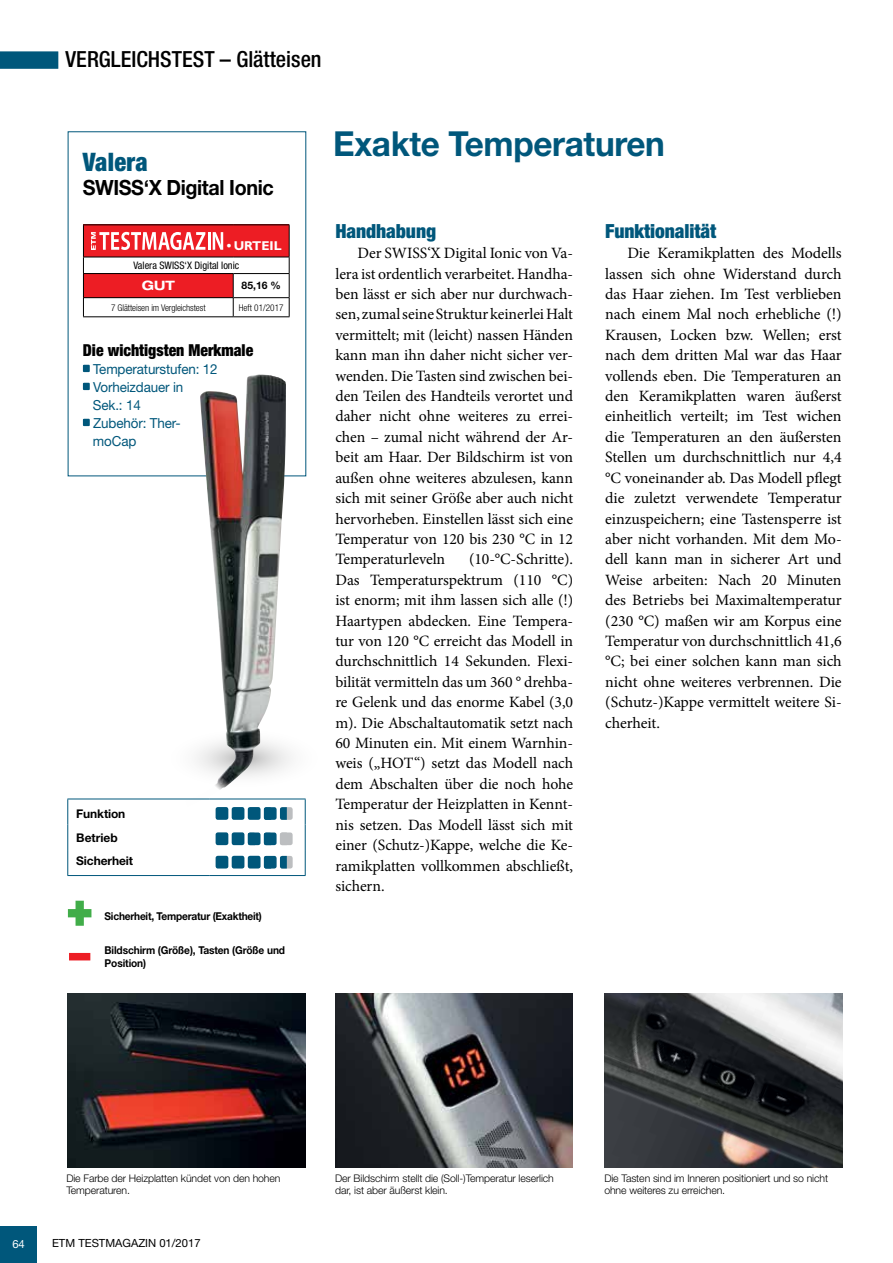
<style>
.page{position:relative;width:893px;height:1263px;background:#fff}
.page>*{position:absolute;margin:0;border:0;box-sizing:border-box;transform-origin:0 0}
.t1{font:700 34.5px "Helvetica Neue LT Std";letter-spacing:-.01em;color:#00577b;scale:.96 1}
.t2{font:900 condensed 25.5px "Helvetica Neue LT Std";letter-spacing:.01em;color:#00577b;scale:.96 1}
.t3{font:500 condensed 22.2px "Helvetica Neue LT Std";color:#000}
.t4{font:700 21px "Helvetica Neue LT Std";letter-spacing:-.02em;color:#000;scale:.94 1}
.t5{font:900 condensed 19.5px "Helvetica Neue LT Std";letter-spacing:-.005em;color:#00577b}
.t6{font:900 condensed 16.5px "Helvetica Neue LT Std";color:#000;scale:.96 1}
.t7{font:15.75px/20.4px "Minion Pro";letter-spacing:-.005em;color:#000;text-align:justify}
.t8{font:13.8px/18px "Helvetica Neue LT Std";letter-spacing:-.01em;color:#00577b}
.t9{font:700 12.9px "Gill Sans MT Std";color:#fff}
.t10{font:700 expanded 12.9px "Helvetica Neue LT Std";color:#fff}
.t11{font:700 12px/23.5px "Helvetica Neue LT Std";letter-spacing:-.01em;color:#000}
.t12{font:11.25px "Helvetica Neue LT Std";color:#000}
.t13{font:11.25px "Helvetica Neue LT Std";color:#fff}
.t14{font:700 10.8px/12.9px "Helvetica Neue LT Std";letter-spacing:-.02em;color:#000;scale:.94 1}
.t15{font:300 10.5px/12.6px "Helvetica Neue LT Std";letter-spacing:-.01em;color:#000}
.t16{font:condensed 10.35px "Helvetica Neue LT Std";color:#000}
.t17{font:700 10.35px "Helvetica Neue LT Std";color:#000}
.t18{font:300 condensed 9.3px "Helvetica Neue LT Std";letter-spacing:-.01em;color:#000}
</style>
<div class="page">
<svg style="left:0;top:51px;width:58px;height:18px"></svg>
<svg style="left:0;top:1226px;width:37px;height:37px"></svg>
<svg style="left:67px;top:900px;width:25px;height:26px"></svg>
<div style="left:68px;top:909px;width:23px;height:8px;background:#41ad49"></div>
<div style="left:76px;top:901px;width:8px;height:25px;background:#41ad49"></div>
<div style="left:69px;top:953px;width:21px;height:7px;background:#ed1d24"></div>
<hr style="left:67px;top:799px;width:143px;height:1px;background:#00577b">
<hr style="left:210px;top:799px;width:96px;height:1px;background:#00577b">
<svg style="left:67px;top:799px;width:1px;height:76px"></svg>
<svg style="left:305px;top:799px;width:1px;height:76px"></svg>
<hr style="left:67px;top:875px;width:143px;height:1px;background:#00577b">
<hr style="left:210px;top:875px;width:96px;height:1px;background:#00577b">
<div style="left:216px;top:807px;width:12px;height:13px;background:#00577b;border-radius:2px"></div>
<div style="left:232px;top:807px;width:12px;height:13px;background:#00577b;border-radius:2px"></div>
<div style="left:248px;top:807px;width:13px;height:13px;background:#00577b;border-radius:2px"></div>
<div style="left:264px;top:807px;width:13px;height:13px;background:#00577b;border-radius:2px"></div>
<div style="left:280px;top:807px;width:13px;height:13px;background:#bcbec0;border-radius:2px"></div>
<svg style="left:280px;top:807px;width:7px;height:13px"></svg>
<div style="left:216px;top:832px;width:12px;height:13px;background:#00577b;border-radius:2px"></div>
<div style="left:232px;top:832px;width:12px;height:13px;background:#00577b;border-radius:2px"></div>
<div style="left:248px;top:832px;width:12px;height:13px;background:#00577b;border-radius:2px"></div>
<div style="left:264px;top:832px;width:13px;height:13px;background:#00577b;border-radius:2px"></div>
<div style="left:280px;top:832px;width:13px;height:13px;background:#bcbec0;border-radius:2px"></div>
<div style="left:216px;top:856px;width:12px;height:12px;background:#00577b;border-radius:2px"></div>
<div style="left:232px;top:856px;width:12px;height:12px;background:#00577b;border-radius:2px"></div>
<div style="left:248px;top:856px;width:13px;height:12px;background:#00577b;border-radius:2px"></div>
<div style="left:264px;top:856px;width:13px;height:12px;background:#00577b;border-radius:2px"></div>
<div style="left:280px;top:856px;width:13px;height:12px;background:#bcbec0;border-radius:2px"></div>
<svg style="left:280px;top:856px;width:7px;height:12px"></svg>
<img style="left:68px;top:993px;width:237px;height:175px">
<img style="left:335px;top:993px;width:238px;height:175px">
<img style="left:605px;top:993px;width:237px;height:175px">
<div style="left:83px;top:365px;width:7px;height:7px;background:#00577b"></div>
<div style="left:83px;top:383px;width:7px;height:7px;background:#00577b"></div>
<div style="left:83px;top:419px;width:7px;height:7px;background:#00577b"></div>
<div style="left:83px;top:225px;width:206px;height:32px;background:#ed1d24"></div>
<hr style="left:83px;top:225px;width:150px;height:1px;background:#000">
<hr style="left:83px;top:225px;width:1px;height:32px;background:#000">
<hr style="left:233px;top:225px;width:57px;height:1px;background:#000">
<hr style="left:289px;top:225px;width:1px;height:32px;background:#000">
<svg style="left:83px;top:257px;width:207px;height:60px"></svg>
<hr style="left:234px;top:316px;width:56px;height:1px;background:#000">
<svg style="left:91px;top:232px;width:132px;height:18px"></svg>
<img style="left:184px;top:375px;width:102px;height:433px">
<h3 class="t3" style="left:66px;top:46px;width:258px">VERGLEICHSTEST – Glätteisen</h3>
<h2 class="t2" style="left:83px;top:147px;width:69px">Valera</h2>
<h3 class="t4" style="left:83px;top:175px;width:205px">SWISS‘X Digital Ionic</h3>
<p class="t9" style="left:227px;top:238px;width:56px">• URTEIL</p>
<p class="t16" style="left:133px;top:259px;width:107px">Valera SWISS‘X Digital Ionic</p>
<p class="t10" style="left:142px;top:278px;width:34px">GUT</p>
<p class="t17" style="left:242px;top:279px;width:41px">85,16 %</p>
<p class="t18" style="left:111px;top:302px;width:96px">7 Glätteisen im Vergleichstest</p>
<p class="t18" style="left:239px;top:302px;width:46px">Heft 01/2017</p>
<p class="t6" style="left:83px;top:340px;width:179px">Die wichtigsten Merkmale</p>
<p class="t8" style="left:93px;top:359px;width:126px">Temperaturstufen: 12<br>Vorheizdauer in<br>Sek.: 14<br>Zubehör: Ther&shy;moCap</p>
<p class="t11" style="left:76px;top:801px;width:58px">Funktion<br>Betrieb<br>Sicherheit</p>
<p class="t14" style="left:105px;top:909px;width:169px">Sicherheit, Temperatur (Exaktheit)</p>
<p class="t14" style="left:105px;top:943px;width:194px">Bildschirm (Größe), Tasten (Größe und<br>Position)</p>
<h1 class="t1" style="left:333px;top:123px;width:347px">Exakte Temperaturen</h1>
<p class="t5" style="left:335px;top:219px;width:102px">Handhabung</p>
<p class="t7" style="left:335px;top:243px;width:239px;text-indent:22px">Der SWISS‘X Digital Ionic von Va&shy;lera ist ordentlich verarbeitet. Handha&shy;ben lässt er sich aber nur durchwach&shy;sen, zumal seine Struktur keinerlei Halt vermittelt; mit (leicht) nassen Händen kann man ihn daher nicht sicher ver&shy;wenden. Die Tasten sind zwischen bei&shy;den Teilen des Handteils verortet und daher nicht ohne weiteres zu errei&shy;chen – zumal nicht während der Ar&shy;beit am Haar. Der Bildschirm ist von außen ohne weiteres abzulesen, kann sich mit seiner Größe aber auch nicht hervorheben. Einstellen lässt sich eine Temperatur von 120 bis 230 °C in 12<br>Temperaturleveln</p>
<p class="t7" style="left:335px;top:549px;width:239px;text-indent:134px">(10-°C-Schritte).<br>Das Temperaturspektrum (110 °C) ist enorm; mit ihm lassen sich alle (!)<br>Haartypen abdecken. Eine Tempera&shy;tur von 120 °C erreicht das Modell in durchschnittlich 14 Sekunden. Flexi&shy;bilität vermitteln das um 360 ° drehba&shy;re Gelenk und das enorme Kabel (3,0 m). Die Abschaltautomatik setzt nach 60 Minuten ein. Mit einem Warnhin&shy;weis („HOT“) setzt das Modell nach dem Abschalten über die noch hohe Temperatur der Heizplatten in Kennt&shy;nis setzen. Das Modell lässt sich mit einer (Schutz-)Kappe, welche die Ke&shy;ramikplatten vollkommen abschließt, sichern.</p>
<p class="t5" style="left:605px;top:219px;width:113px">Funktionalität</p>
<p class="t7" style="left:605px;top:243px;width:238px;text-indent:22px">Die Keramikplatten des Modells lassen sich ohne Widerstand durch das Haar ziehen. Im Test verblieben nach einem Mal noch erhebliche (!)<br>Krausen, Locken bzw. Wellen; erst nach dem dritten Mal war das Haar vollends eben. Die Temperaturen an den Keramikplatten waren äußerst einheitlich verteilt; im Test wichen die Temperaturen an den äußersten Stellen um durchschnittlich nur 4,4 °C voneinander ab. Das Modell pflegt die zuletzt verwendete Temperatur einzuspeichern; eine Tastensperre ist aber nicht vorhanden. Mit dem Mo&shy;dell kann man in sicherer Art und Weise arbeiten: Nach 20 Minuten des Betriebs bei Maximaltemperatur (230 °C) maßen wir am Korpus eine Temperatur von durchschnittlich 41,6 °C; bei einer solchen kann man sich nicht ohne weiteres verbrennen. Die (Schutz-)Kappe vermittelt weitere Si&shy;cherheit.</p>
<p class="t15" style="left:66px;top:1171px;width:216px">Die Farbe der Heizplatten kündet von den hohen<br>Temperaturen.</p>
<p class="t15" style="left:335px;top:1171px;width:220px">Der Bildschirm stellt die (Soll-)Temperatur leserlich dar, ist aber äußerst klein.</p>
<p class="t15" style="left:604px;top:1171px;width:225px">Die Tasten sind im Inneren positioniert und so nicht ohne weiteres zu erreichen.</p>
<p class="t13" style="left:12px;top:1237px;width:14px">64</p>
<p class="t12" style="left:52px;top:1236px;width:150px">ETM TESTMAGAZIN 01/2017</p>
</div>
